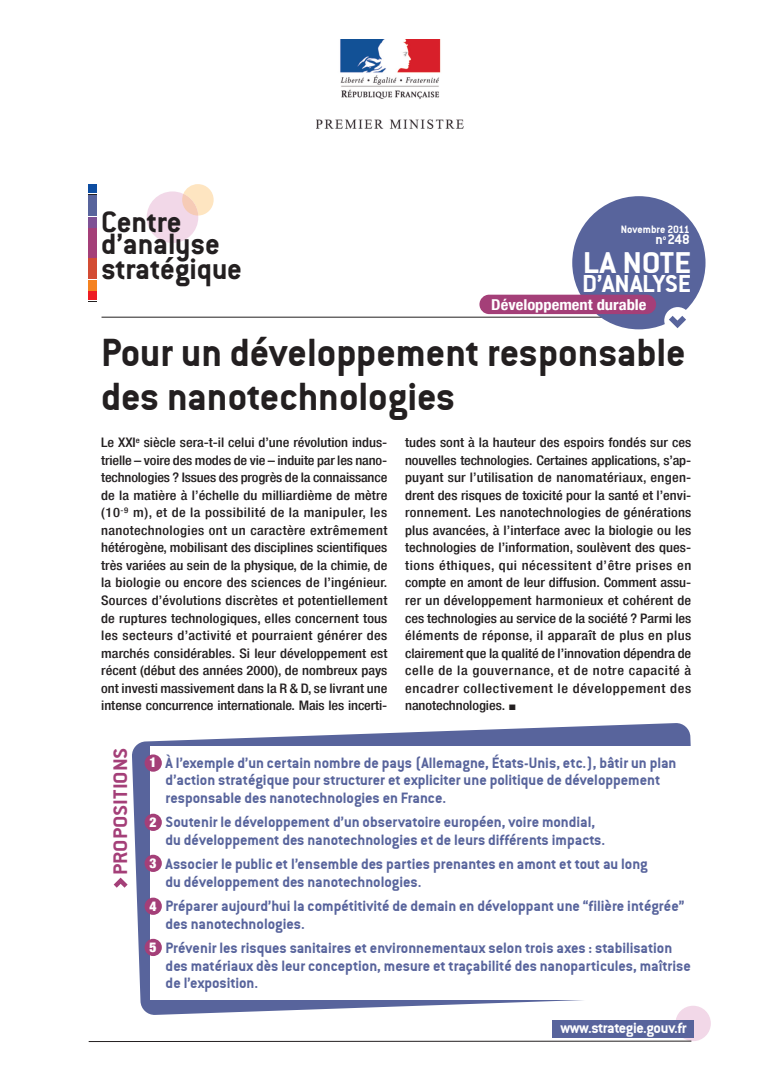
<style>
.page{position:relative;width:780px;height:1088px;background:#fff}
.page>*{position:absolute;margin:0;border:0;box-sizing:border-box;transform-origin:0 0}
.t1{font:42.5px/43.8px "Conduit ITCTT Bold";color:#231f20}
.t2{font:32.5px "Conduit ITCTT Bold";letter-spacing:-.005em;color:#fff;scale:1.1 1}
.t3{font:700 32.25px/24.4px "Conduit ITC";letter-spacing:-.005em;color:#231f20}
.t4{font:26.5px "Conduit ITCTT Bold";letter-spacing:-.01em;color:#fff;scale:1.05 1}
.t5{font:21.25px "Conduit ITCTT Bold";color:#a43f78;scale:1.1 1}
.t6{font:16.25px/17.5px "Conduit ITCTT Bold";color:#58649c}
.t7{font:16.25px "Conduit ITCTT Bold";letter-spacing:-.025em;color:#fff}
.t8{font:15.12px "Conduit ITCTT Bold";color:#fff}
.t9{font:700 condensed 15px "Helvetica Neue LT";color:#fff;scale:1.1 1}
.t10{font:900 condensed 13.62px "Helvetica Neue LT";color:#fff}
.t11{font:500 condensed 13.12px/17.5px "Helvetica Neue LT";letter-spacing:-.005em;color:#231f20;text-align:justify;scale:1.1 1}
.t12{font:11.62px "Conduit ITCTT Bold";color:#fff}
.s1{font-family:"European Pi Three";font-weight:400;font-stretch:normal;font-size:12.88px}
</style>
<div class="page">
<svg style="left:132px;top:723px;width:567px;height:292px;fill:#58649c"></svg>
<div style="left:151px;top:746px;width:605px;height:254px;background:#fff"></div>
<hr style="left:101px;top:317px;width:571px;height:1px;background:#231f20">
<div style="left:572px;top:196px;width:133px;height:133px;background:#58649c;border-radius:50%"></div>
<div style="left:479px;top:295px;width:177px;height:19px;background:#a43f78;border-radius:10px"></div>
<div style="left:675px;top:1006px;width:35px;height:35px;background:#f2d8e8;border-radius:50%"></div>
<div style="left:552px;top:1020px;width:141px;height:17px;background:#58649c"></div>
<svg style="left:88px;top:1040px;width:604px;height:2px"></svg>
<div style="left:664px;top:307px;width:27px;height:27px;background:#fff;border-radius:50%"></div>
<div style="left:145px;top:754px;width:17px;height:18px;background:#a43f78;border-radius:50%"></div>
<div style="left:145px;top:814px;width:17px;height:17px;background:#a43f78;border-radius:50%"></div>
<div style="left:145px;top:855px;width:17px;height:17px;background:#a43f78;border-radius:50%"></div>
<div style="left:145px;top:897px;width:17px;height:18px;background:#a43f78;border-radius:50%"></div>
<div style="left:145px;top:939px;width:17px;height:17px;background:#a43f78;border-radius:50%"></div>
<div style="left:89px;top:184px;width:8px;height:9px;background:#0d4da1"></div>
<div style="left:89px;top:291px;width:8px;height:9px;background:#ee1d23"></div>
<div style="left:89px;top:196px;width:8px;height:20px;background:#58649c"></div>
<div style="left:89px;top:217px;width:8px;height:10px;background:#7e5195"></div>
<div style="left:89px;top:228px;width:8px;height:29px;background:#a43f78"></div>
<div style="left:89px;top:259px;width:8px;height:20px;background:#d34c34"></div>
<div style="left:89px;top:280px;width:8px;height:10px;background:#f58220"></div>
<div style="left:147px;top:191px;width:51px;height:52px;background:#f2d8e8;border-radius:50%"></div>
<svg style="left:182px;top:184px;width:32px;height:32px"></svg>
<img style="left:317px;top:39px;width:147px;height:89px">
<svg style="left:669px;top:316px;width:17px;height:12px"></svg>
<svg style="left:114px;top:877px;width:14px;height:11px"></svg>
<h3 class="t3" style="left:101px;top:213px;width:82px">Centre</h3>
<h3 class="t3" style="left:101px;top:235px;width:142px">d’analyse stratégique</h3>
<p class="t12" style="left:621px;top:223px;width:70px">Novembre 2011</p>
<p class="t8" style="left:655px;top:230px;width:36px">n<sup>o</sup>248</p>
<h2 class="t2" style="left:582px;top:243px;width:100px">LA NOTe</h2>
<h3 class="t4" style="left:582px;top:267px;width:105px">d’ANALySe</h3>
<p class="t9" style="left:491px;top:296px;width:143px">Développement durable</p>
<h1 class="t1" style="left:101px;top:330px;width:586px">Pour un développement responsable des nanotechnologies</h1>
<p class="t11" style="left:101px;top:433px;width:262px">Le XXI<sup>e</sup> siècle sera-t-il celui d’une révolution indus&shy;trielle – voire des modes de vie – induite par les nano&shy;technologies ? Issues des progrès de la connaissance de la matière à l’échelle du milliardième de mètre (10<sup>-9</sup> m), et de la possibilité de la manipuler, les nanotechnologies ont un caractère extrêmement hétérogène, mobilisant des disciplines scientifiques très variées au sein de la physique, de la chimie, de la biologie ou encore des sciences de l’ingénieur.<br>Sources d’évolutions discrètes et potentiellement de ruptures technologiques, elles concernent tous les secteurs d’activité et pourraient générer des marchés considérables. Si leur développement est récent (début des années 2000), de nombreux pays ont investi massivement dans la R &amp; D, se livrant une intense concurrence internationale. Mais les incerti-</p>
<p class="t11" style="left:405px;top:433px;width:262px">tudes sont à la hauteur des espoirs fondés sur ces nouvelles technologies. Certaines applications, s’ap&shy;puyant sur l’utilisation de nanomatériaux, engen&shy;drent des risques de toxicité pour la santé et l’envi&shy;ronnement. Les nanotechnologies de générations plus avancées, à l’interface avec la biologie ou les technologies de l’information, soulèvent des ques&shy;tions éthiques, qui nécessitent d’être prises en compte en amont de leur diffusion. Comment assu&shy;rer un développement harmonieux et cohérent de ces technologies au service de la société ? Parmi les éléments de réponse, il apparaît de plus en plus clairement que la qualité de l’innovation dépendra de celle de la gouvernance, et de notre capacité à encadrer collectivement le développement des nanotechnologies. <span class="s1">g</span></p>
<h3 class="t5" style="left:107px;top:875px;width:117px;rotate:-90deg">PROPOSITIONS</h3>
<p class="t10" style="left:149px;top:754px;width:9px">1</p>
<p class="t10" style="left:149px;top:813px;width:9px">2</p>
<p class="t10" style="left:149px;top:854px;width:9px">3</p>
<p class="t10" style="left:149px;top:897px;width:9px">4</p>
<p class="t10" style="left:149px;top:938px;width:9px">5</p>
<p class="t6" style="left:165px;top:753px;width:512px">À l’exemple d’un certain nombre de pays (Allemagne, États-Unis, etc.), bâtir un plan d’action stratégique pour structurer et expliciter une politique de développement responsable des nanotechnologies en France.</p>
<p class="t6" style="left:166px;top:813px;width:441px">Soutenir le développement d’un observatoire européen, voire mondial, du développement des nanotechnologies et de leurs différents impacts.</p>
<p class="t6" style="left:166px;top:855px;width:483px">Associer le public et l’ensemble des parties prenantes en amont et tout au long du développement des nanotechnologies.</p>
<p class="t6" style="left:166px;top:897px;width:520px">Préparer aujourd’hui la compétitivité de demain en développant une “filière intégrée” des nanotechnologies.</p>
<p class="t6" style="left:166px;top:939px;width:527px">Prévenir les risques sanitaires et environnementaux selon trois axes : stabilisation des matériaux dès leur conception, mesure et traçabilité des nanoparticules, maîtrise de l’exposition.</p>
<p class="t7" style="left:560px;top:1018px;width:128px">www.strategie.gouv.fr</p>
</div>
